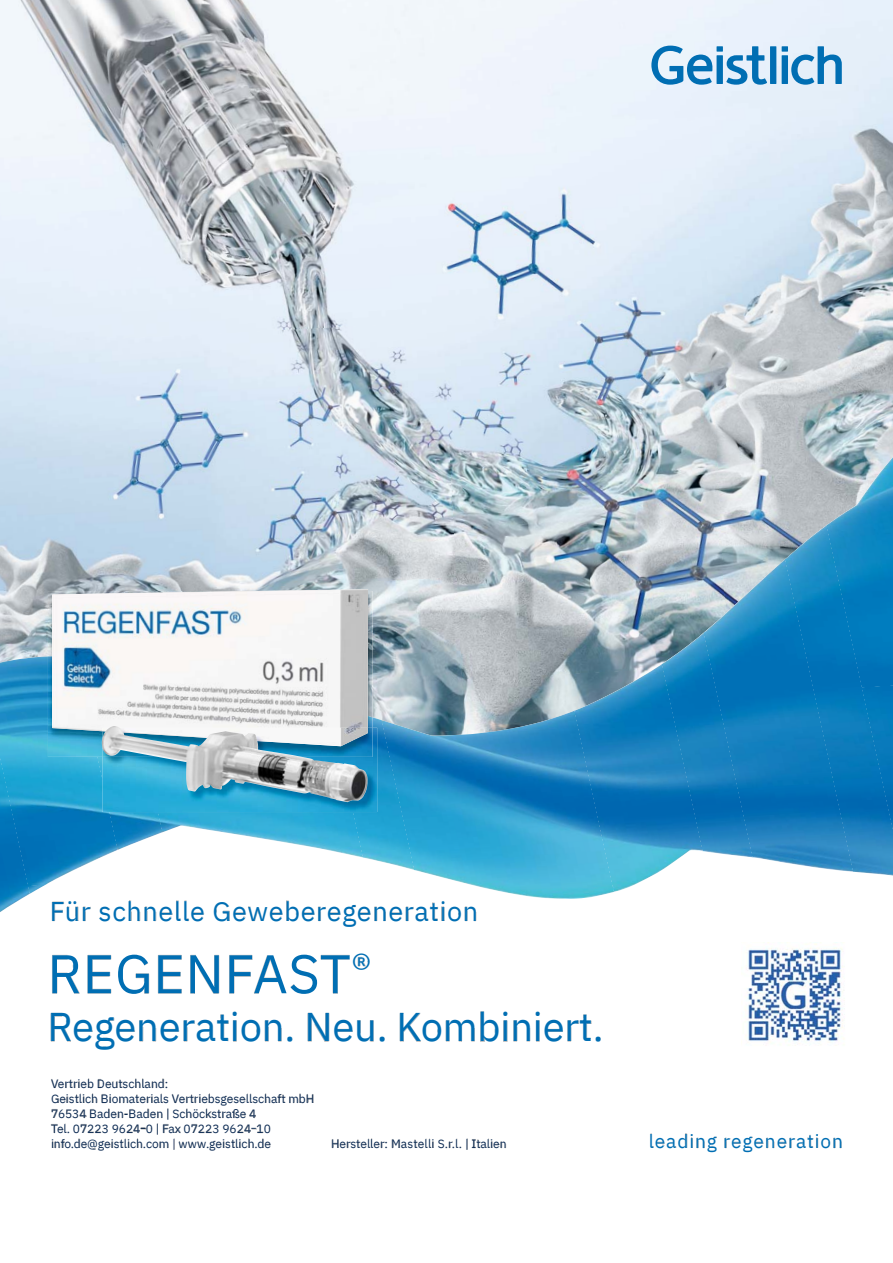
<style>
.page{position:relative;width:893px;height:1263px;background:#fff}
.page>*{position:absolute;margin:0;border:0;box-sizing:border-box;transform-origin:0 0}
.t1{font:54.3px "IBM Plex Sans";letter-spacing:.01em;color:#006eb3}
.t2{font:39.9px "IBM Plex Sans";letter-spacing:-.005em;color:#006eb3}
.t3{font:27px "IBM Plex Sans";letter-spacing:.025em;color:#006eb3}
.t4{font:19.05px "IBM Plex Sans";letter-spacing:.05em;color:#006eb3}
.t5{font:12px/15px "IBM Plex Sans";color:#0e2c54}
.s1{color:#3e5176}
</style>
<div class="page">
<img style="left:0;top:0;width:317px;height:322px">
<img style="left:317px;top:0;width:375px;height:322px">
<img style="left:692px;top:0;width:201px;height:513px">
<img style="left:0;top:322px;width:442px;height:276px">
<img style="left:442px;top:308px;width:284px;height:372px">
<img style="left:725px;top:524px;width:101px;height:35px">
<img style="left:0;top:598px;width:48px;height:58px">
<img style="left:189px;top:577px;width:270px;height:51px">
<img style="left:372px;top:628px;width:93px;height:89px">
<img style="left:512px;top:669px;width:62px;height:42px">
<svg style="left:52px;top:901px;width:424px;height:21px"></svg>
<svg style="left:52px;top:954px;width:317px;height:40px"></svg>
<svg style="left:51px;top:1012px;width:550px;height:36px"></svg>
<img style="left:747px;top:944px;width:97px;height:100px">
<svg style="left:332px;top:1139px;width:127px;height:9px"></svg>
<svg style="left:467px;top:1139px;width:39px;height:10px"></svg>
<svg style="left:51px;top:1079px;width:116px;height:9px"></svg>
<svg style="left:51px;top:1094px;width:262px;height:56px"></svg>
<svg style="left:651px;top:1134px;width:190px;height:15px"></svg>
<div style="left:770px;top:46px;width:6px;height:38px;background:#006eb3"></div>
<svg style="left:651px;top:46px;width:116px;height:39px;background:#8bd"></svg>
<svg style="left:782px;top:46px;width:60px;height:39px;background:#84b8db"></svg>
<img style="left:826px;top:443px;width:67px;height:82px">
<img style="left:785px;top:525px;width:108px;height:348px">
<img style="left:703px;top:559px;width:150px;height:313px">
<img style="left:662px;top:633px;width:91px;height:224px">
<img style="left:0;top:656px;width:117px;height:229px">
<img style="left:574px;top:664px;width:129px;height:228px">
<img style="left:363px;top:717px;width:18px;height:145px">
<img style="left:0;top:697px;width:30px;height:215px">
<img style="left:861px;top:684px;width:32px;height:192px">
<img style="left:381px;top:711px;width:233px;height:188px">
<img style="left:97px;top:757px;width:61px;height:93px">
<img style="left:158px;top:812px;width:205px;height:46px">
<img style="left:28px;top:884px;width:18px;height:10px">
<img style="left:48px;top:656px;width:324px;height:101px">
<img style="left:52px;top:589px;width:316px;height:142px">
<img style="left:102px;top:728px;width:275px;height:84px">
<img style="left:102px;top:726px;width:266px;height:76px">
<h3 class="t3" style="left:50px;top:900px;width:430px">Für schnelle Geweberegeneration</h3>
<h1 class="t1" style="left:47px;top:951px;width:326px">REGENFAST<sup>®</sup></h1>
<h2 class="t2" style="left:47px;top:1010px;width:558px">Regeneration. Neu. Kombiniert.</h2>
<p class="t5" style="left:51px;top:1077px;width:265px">Vertrieb Deutschland:<br>Geistlich Biomaterials Vertriebsgesellschaft mbH 76534 Baden-Baden | Schöckstraße 4<br>Tel. 07223 9624–0 | Fax 07223 9624–10 info.de@geistlich.com <span class="s1">|</span> www.geistlich.de</p>
<p class="t5" style="left:331px;top:1137px;width:177px">Hersteller: Mastelli S.r.l. | Italien</p>
<h3 class="t4" style="left:649px;top:1133px;width:196px">leading regeneration</h3>
</div>
